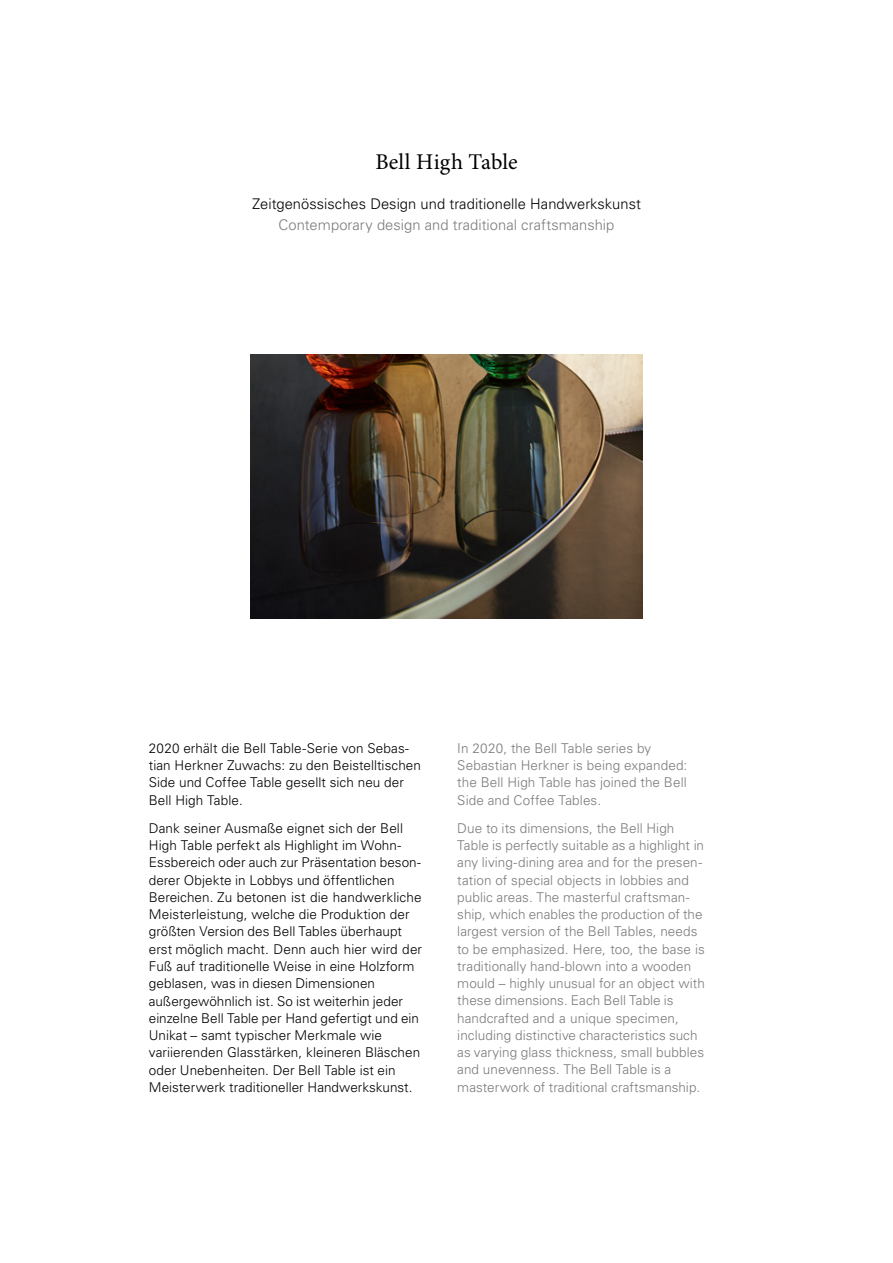
<style>
.page{position:relative;width:893px;height:1263px;background:#fff}
.page>*{position:absolute;margin:0;border:0;box-sizing:border-box;transform-origin:0 0}
.t1{font:22.5px "Minion Pro";letter-spacing:.005em;color:#000}
.t2{font:300 14.7px "Univers LT Std";letter-spacing:.005em;color:#000}
.t3{font:300 14.7px "Univers LT Std";letter-spacing:.005em;color:#7c7b7b}
.t4{font:300 13.5px/17.2px "Univers LT Std";letter-spacing:.005em;color:#000}
.t5{font:300 13.5px/17.2px "Univers LT Std";letter-spacing:.005em;color:#7c7b7b}
</style>
<div class="page">
<img style="left:251px;top:355px;width:391px;height:263px">
<h1 class="t1" style="left:375px;top:149px;width:144px">Bell High Table</h1>
<p class="t2" style="left:252px;top:195px;width:390px">Zeitgenössisches Design und traditionelle Handwerkskunst</p>
<p class="t3" style="left:278px;top:216px;width:337px">Contemporary design and traditional craftsmanship</p>
<p class="t4" style="left:149px;top:739px;width:274px">2020 erhält die Bell Table-Serie von Sebas&shy;tian Herkner Zuwachs: zu den Beistelltischen Side und Coffee Table gesellt sich neu der Bell High Table.</p>
<p class="t4" style="left:149px;top:819px;width:275px">Dank seiner Ausmaße eignet sich der Bell High Table perfekt als Highlight im Wohn-Essbereich oder auch zur Präsentation beson&shy;derer Objekte in Lobbys und öffentlichen Bereichen. Zu betonen ist die handwerkliche Meisterleistung, welche die Produktion der größten Version des Bell Tables überhaupt erst möglich macht. Denn auch hier wird der Fuß auf traditionelle Weise in eine Holzform geblasen, was in diesen Dimensionen außergewöhnlich ist. So ist weiterhin jeder einzelne Bell Table per Hand gefertigt und ein Unikat – samt typischer Merkmale wie variierenden Glasstärken, kleineren Bläschen oder Unebenheiten. Der Bell Table ist ein Meisterwerk traditioneller Handwerkskunst.</p>
<p class="t5" style="left:457px;top:739px;width:231px">In 2020, the Bell Table series by<br>Sebastian Herkner is being expanded: the Bell High Table has joined the Bell<br>Side and Coffee Tables.</p>
<p class="t5" style="left:457px;top:819px;width:249px">Due to its dimensions, the Bell High Table is perfectly suitable as a highlight in any living-dining area and for the presen&shy;tation of special objects in lobbies and public areas. The masterful craftsman&shy;ship, which enables the production of the largest version of the Bell Tables, needs to be emphasized. Here, too, the base is traditionally hand-blown into a wooden mould – highly unusual for an object with these dimensions. Each Bell Table is handcrafted and a unique specimen, including distinctive characteristics such as varying glass thickness, small bubbles and unevenness. The Bell Table is a masterwork of traditional craftsmanship.</p>
</div>
